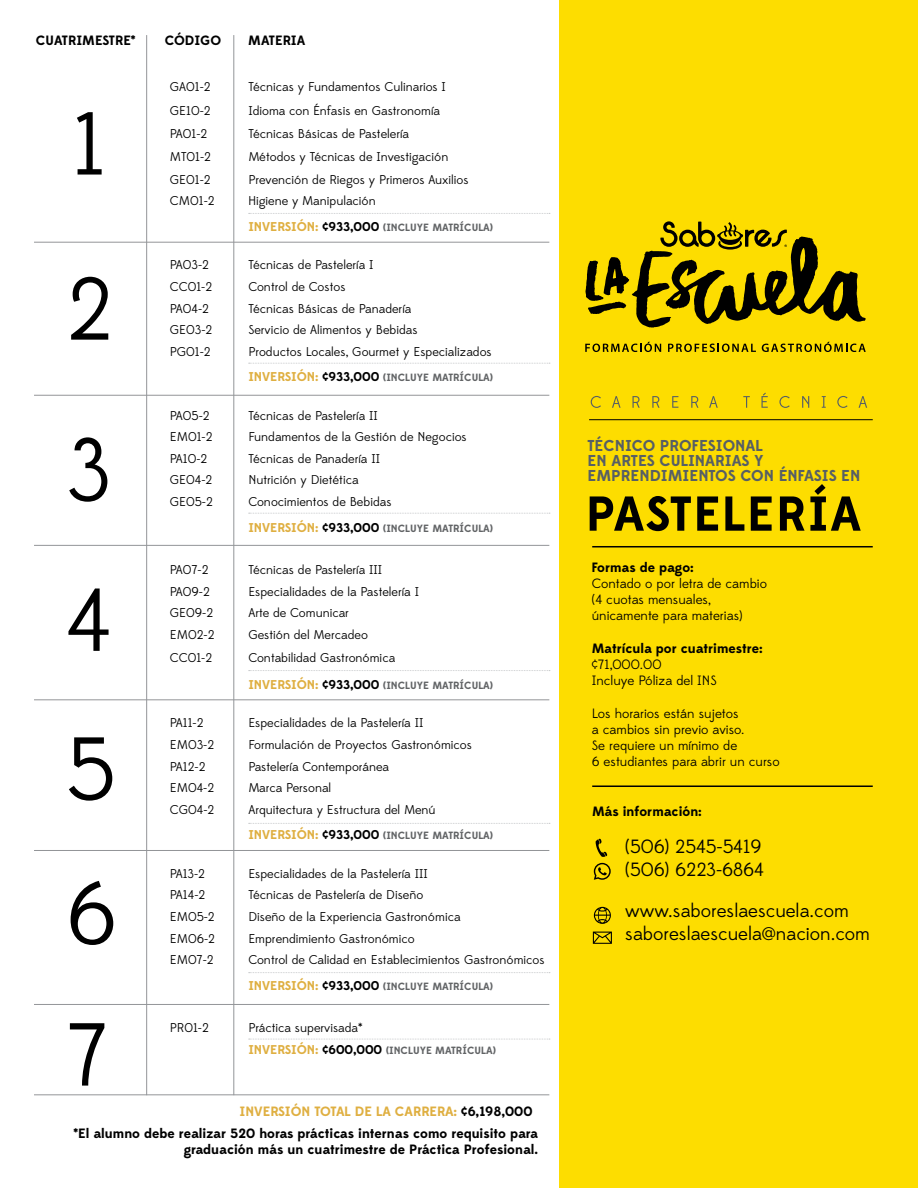
<style>
.page{position:relative;width:918px;height:1188px;background:#fff}
.page>*{position:absolute;margin:0;border:0;box-sizing:border-box;transform-origin:0 0}
.t1{font:89.1px/144.9px "Edmondsans";color:#000;text-align:justify}
.t2{font:19.2px/23px "Edmondsans";color:#000}
.t3{font:700 15.75px/15px "Edmondsans";color:#575f65}
.t4{font:700 13.5px/21.5px "Edmondsans";color:#000}
.t5{font:13.5px/16.2px "Edmondsans";color:#000}
.t6{font:12.75px "Edmondsans";color:#000}
.t7{font:700 10.5px "Edmondsans";color:#626466}
.s1{font-size:12.75px;color:#dfaf41}
.s2{font-size:12.75px;color:#000}
.s3{color:#dfaf41}
.s4{font-size:18.15px}
</style>
<div class="page">
<div style="left:560px;top:0;width:358px;height:1188px;background:#fddd00"></div>
<svg style="left:585px;top:342px;width:76px;height:10px"></svg>
<svg style="left:668px;top:344px;width:88px;height:8px"></svg>
<svg style="left:762px;top:342px;width:104px;height:10px"></svg>
<svg style="left:585px;top:221px;width:281px;height:107px"></svg>
<hr style="left:592px;top:785px;width:281px;height:2px;background:#000">
<hr style="left:592px;top:546px;width:281px;height:1px;background:#000">
<svg style="left:596px;top:839px;width:11px;height:18px"></svg>
<svg style="left:594px;top:863px;width:17px;height:17px"></svg>
<svg style="left:593px;top:932px;width:19px;height:12px"></svg>
<svg style="left:594px;top:907px;width:17px;height:17px"></svg>
<svg style="left:590px;top:496px;width:101px;height:35px"></svg>
<svg style="left:697px;top:496px;width:21px;height:35px"></svg>
<svg style="left:725px;top:496px;width:19px;height:35px"></svg>
<svg style="left:751px;top:496px;width:21px;height:35px"></svg>
<svg style="left:780px;top:484px;width:81px;height:47px"></svg>
<svg style="left:591px;top:396px;width:10px;height:12px"></svg>
<svg style="left:612px;top:396px;width:9px;height:12px"></svg>
<svg style="left:632px;top:396px;width:8px;height:12px"></svg>
<svg style="left:652px;top:396px;width:8px;height:12px"></svg>
<svg style="left:672px;top:396px;width:6px;height:12px"></svg>
<svg style="left:691px;top:396px;width:7px;height:12px"></svg>
<svg style="left:709px;top:396px;width:9px;height:12px"></svg>
<svg style="left:743px;top:396px;width:7px;height:12px"></svg>
<svg style="left:761px;top:393px;width:7px;height:15px"></svg>
<svg style="left:779px;top:396px;width:11px;height:12px"></svg>
<svg style="left:802px;top:396px;width:7px;height:12px"></svg>
<svg style="left:822px;top:396px;width:4px;height:12px"></svg>
<svg style="left:837px;top:396px;width:11px;height:12px"></svg>
<svg style="left:859px;top:396px;width:8px;height:12px"></svg>
<hr style="left:589px;top:419px;width:284px;height:1px;background:#000">
<hr style="left:34px;top:242px;width:515px;height:1px;background:#939598">
<hr style="left:233px;top:35px;width:1px;height:1060px;background:#939598">
<hr style="left:146px;top:35px;width:1px;height:1060px;background:#939598">
<hr style="left:34px;top:395px;width:515px;height:1px;background:#939598">
<hr style="left:34px;top:545px;width:515px;height:1px;background:#939598">
<hr style="left:34px;top:699px;width:515px;height:1px;background:#939598">
<hr style="left:34px;top:850px;width:515px;height:1px;background:#939598">
<hr style="left:34px;top:1004px;width:515px;height:1px;background:#939598">
<hr style="left:34px;top:1094px;width:515px;height:1px;background:#939598">
<svg style="left:249px;top:213px;width:301px;height:1px"></svg>
<svg style="left:249px;top:363px;width:301px;height:1px"></svg>
<svg style="left:249px;top:513px;width:301px;height:1px"></svg>
<svg style="left:249px;top:670px;width:301px;height:1px"></svg>
<svg style="left:249px;top:823px;width:301px;height:1px"></svg>
<svg style="left:249px;top:972px;width:301px;height:1px"></svg>
<svg style="left:249px;top:1039px;width:301px;height:1px"></svg>
<p class="t4" style="left:36px;top:30px;width:101px">CUATRIMESTRE*</p>
<p class="t4" style="left:165px;top:30px;width:58px">CÓDIGO</p>
<p class="t4" style="left:248px;top:30px;width:59px">MATERIA</p>
<h1 class="t1" style="left:66px;top:66px;width:49px;line-height:163.2px">1<br>2<br>3</h1>
<h1 class="t1" style="left:66px;top:551px;width:52px">4<br>5<br>6<br>7</h1>
<p class="t6" style="left:170px;top:79px;width:42px">GA01-2</p>
<p class="t6" style="left:248px;top:79px;width:199px">Técnicas y Fundamentos Culinarios I</p>
<p class="t6" style="left:170px;top:103px;width:42px">GE10-2</p>
<p class="t6" style="left:248px;top:103px;width:193px">Idioma con Énfasis en Gastronomía</p>
<p class="t6" style="left:170px;top:127px;width:39px">PA01-2</p>
<p class="t6" style="left:248px;top:127px;width:162px">Técnicas Básicas de Pastelería</p>
<p class="t6" style="left:170px;top:150px;width:43px">MT01-2</p>
<p class="t6" style="left:248px;top:150px;width:202px">Métodos y Técnicas de Investigación</p>
<p class="t6" style="left:170px;top:172px;width:42px">GE01-2</p>
<p class="t6" style="left:248px;top:172px;width:222px">Prevención de Riegos y Primeros Auxilios</p>
<p class="t6" style="left:170px;top:194px;width:46px">CM01-2</p>
<p class="t6" style="left:248px;top:194px;width:129px">Higiene y Manipulación</p>
<p class="t7" style="left:248px;top:221px;width:246px"><span class="s1">INVERSIÓN:</span> <span class="s2">¢933,000</span> (INCLUYE MATRÍCULA)</p>
<p class="t6" style="left:170px;top:258px;width:41px">PA03-2</p>
<p class="t6" style="left:248px;top:258px;width:127px">Técnicas de Pastelería I</p>
<p class="t6" style="left:170px;top:279px;width:44px">CC01-2</p>
<p class="t6" style="left:248px;top:279px;width:99px">Control de Costos</p>
<p class="t6" style="left:170px;top:301px;width:41px">PA04-2</p>
<p class="t6" style="left:248px;top:301px;width:164px">Técnicas Básicas de Panadería</p>
<p class="t6" style="left:170px;top:322px;width:44px">GE03-2</p>
<p class="t6" style="left:248px;top:322px;width:171px">Servicio de Alimentos y Bebidas</p>
<p class="t6" style="left:170px;top:344px;width:42px">PG01-2</p>
<p class="t6" style="left:248px;top:344px;width:245px">Productos Locales, Gourmet y Especializados</p>
<p class="t7" style="left:248px;top:371px;width:246px"><span class="s1">INVERSIÓN:</span> <span class="s2">¢933,000</span> (INCLUYE MATRÍCULA)</p>
<p class="t6" style="left:170px;top:408px;width:41px">PA05-2</p>
<p class="t6" style="left:248px;top:408px;width:131px">Técnicas de Pastelería II</p>
<p class="t6" style="left:170px;top:430px;width:44px">EM01-2</p>
<p class="t6" style="left:248px;top:430px;width:220px">Fundamentos de la Gestión de Negocios</p>
<p class="t6" style="left:170px;top:451px;width:39px">PA10-2</p>
<p class="t6" style="left:248px;top:451px;width:133px">Técnicas de Panadería II</p>
<p class="t6" style="left:170px;top:473px;width:44px">GE04-2</p>
<p class="t6" style="left:248px;top:473px;width:112px">Nutrición y Dietética</p>
<p class="t6" style="left:170px;top:494px;width:45px">GE05-2</p>
<p class="t6" style="left:248px;top:494px;width:145px">Conocimientos de Bebidas</p>
<p class="t7" style="left:248px;top:522px;width:246px"><span class="s1">INVERSIÓN:</span> <span class="s2">¢933,000</span> (INCLUYE MATRÍCULA)</p>
<p class="t6" style="left:170px;top:563px;width:40px">PA07-2</p>
<p class="t6" style="left:248px;top:563px;width:135px">Técnicas de Pastelería III</p>
<p class="t6" style="left:170px;top:584px;width:42px">PA09-2</p>
<p class="t6" style="left:248px;top:584px;width:172px">Especialidades de la Pastelería I</p>
<p class="t6" style="left:170px;top:606px;width:45px">GE09-2</p>
<p class="t6" style="left:248px;top:606px;width:102px">Arte de Comunicar</p>
<p class="t6" style="left:170px;top:627px;width:46px">EM02-2</p>
<p class="t6" style="left:248px;top:627px;width:121px">Gestión del Mercadeo</p>
<p class="t6" style="left:170px;top:650px;width:44px">CC01-2</p>
<p class="t6" style="left:248px;top:650px;width:148px">Contabilidad Gastronómica</p>
<p class="t7" style="left:248px;top:678px;width:246px"><span class="s1">INVERSIÓN:</span> <span class="s2">¢933,000</span> (INCLUYE MATRÍCULA)</p>
<p class="t6" style="left:170px;top:716px;width:35px">PA11-2</p>
<p class="t6" style="left:248px;top:716px;width:176px">Especialidades de la Pastelería II</p>
<p class="t6" style="left:170px;top:737px;width:46px">EM03-2</p>
<p class="t6" style="left:248px;top:737px;width:225px">Formulación de Proyectos Gastronómicos</p>
<p class="t6" style="left:170px;top:759px;width:37px">PA12-2</p>
<p class="t6" style="left:248px;top:759px;width:142px">Pastelería Contemporánea</p>
<p class="t6" style="left:170px;top:781px;width:46px">EM04-2</p>
<p class="t6" style="left:248px;top:781px;width:84px">Marca Personal</p>
<p class="t6" style="left:170px;top:802px;width:46px">CG04-2</p>
<p class="t6" style="left:248px;top:802px;width:189px">Arquitectura y Estructura del Menú</p>
<p class="t7" style="left:248px;top:829px;width:246px"><span class="s1">INVERSIÓN:</span> <span class="s2">¢933,000</span> (INCLUYE MATRÍCULA)</p>
<p class="t6" style="left:170px;top:866px;width:37px">PA13-2</p>
<p class="t6" style="left:248px;top:866px;width:181px">Especialidades de la Pastelería III</p>
<p class="t6" style="left:170px;top:888px;width:37px">PA14-2</p>
<p class="t6" style="left:248px;top:888px;width:176px">Técnicas de Pastelería de Diseño</p>
<p class="t6" style="left:170px;top:909px;width:46px">EM05-2</p>
<p class="t6" style="left:248px;top:909px;width:214px">Diseño de la Experiencia Gastronómica</p>
<p class="t6" style="left:170px;top:931px;width:47px">EM06-2</p>
<p class="t6" style="left:248px;top:931px;width:168px">Emprendimiento Gastronómico</p>
<p class="t6" style="left:170px;top:952px;width:45px">EM07-2</p>
<p class="t6" style="left:248px;top:952px;width:298px">Control de Calidad en Establecimientos Gastronómicos</p>
<p class="t7" style="left:248px;top:980px;width:246px"><span class="s1">INVERSIÓN:</span> <span class="s2">¢933,000</span> (INCLUYE MATRÍCULA)</p>
<p class="t6" style="left:170px;top:1021px;width:41px">PR01-2</p>
<p class="t6" style="left:248px;top:1021px;width:116px">Práctica supervisada*</p>
<p class="t7" style="left:248px;top:1044px;width:249px"><span class="s1">INVERSIÓN:</span> <span class="s2">¢600,000</span> (INCLUYE MATRÍCULA)</p>
<p class="t4" style="left:73px;top:1101px;width:466px;text-indent:166px"><span class="s3">INVERSIÓN TOTAL DE LA CARRERA:</span> ¢6,198,000 *El alumno debe realizar 520 horas prácticas internas como requisito para</p>
<p class="t4" style="left:184px;top:1139px;width:356px">graduación más un cuatrimestre de Práctica Profesional.</p>
<p class="t3" style="left:588px;top:439px;width:274px">TÉCNICO PROFESIONAL<br>EN ARTES CULINARIAS Y<br>EMPRENDIMIENTOS CON ÉNFASIS EN</p>
<p class="t4" style="left:592px;top:557px;width:103px">Formas de pago:</p>
<p class="t5" style="left:592px;top:576px;width:177px">Contado o por letra de cambio (4 cuotas mensuales, únicamente para materias)</p>
<p class="t4" style="left:592px;top:638px;width:172px">Matrícula por cuatrimestre:</p>
<p class="t5" style="left:592px;top:657px;width:126px">¢71,000.00<br>Incluye Póliza del INS</p>
<p class="t5" style="left:592px;top:705px;width:189px">Los horarios están sujetos<br>a cambios sin previo aviso.<br>Se requiere un mínimo de<br>6 estudiantes para abrir un curso</p>
<p class="t4" style="left:592px;top:801px;width:111px">Más información:</p>
<h2 class="t2" style="left:625px;top:835px;width:140px">(506) 2545-5419 (506) 6223-6864</h2>
<h2 class="t2" style="left:625px;top:900px;width:246px">www.saboreslaescuela.com saboreslaescuela<span class="s4">@</span>nacion.com</h2>
</div>
